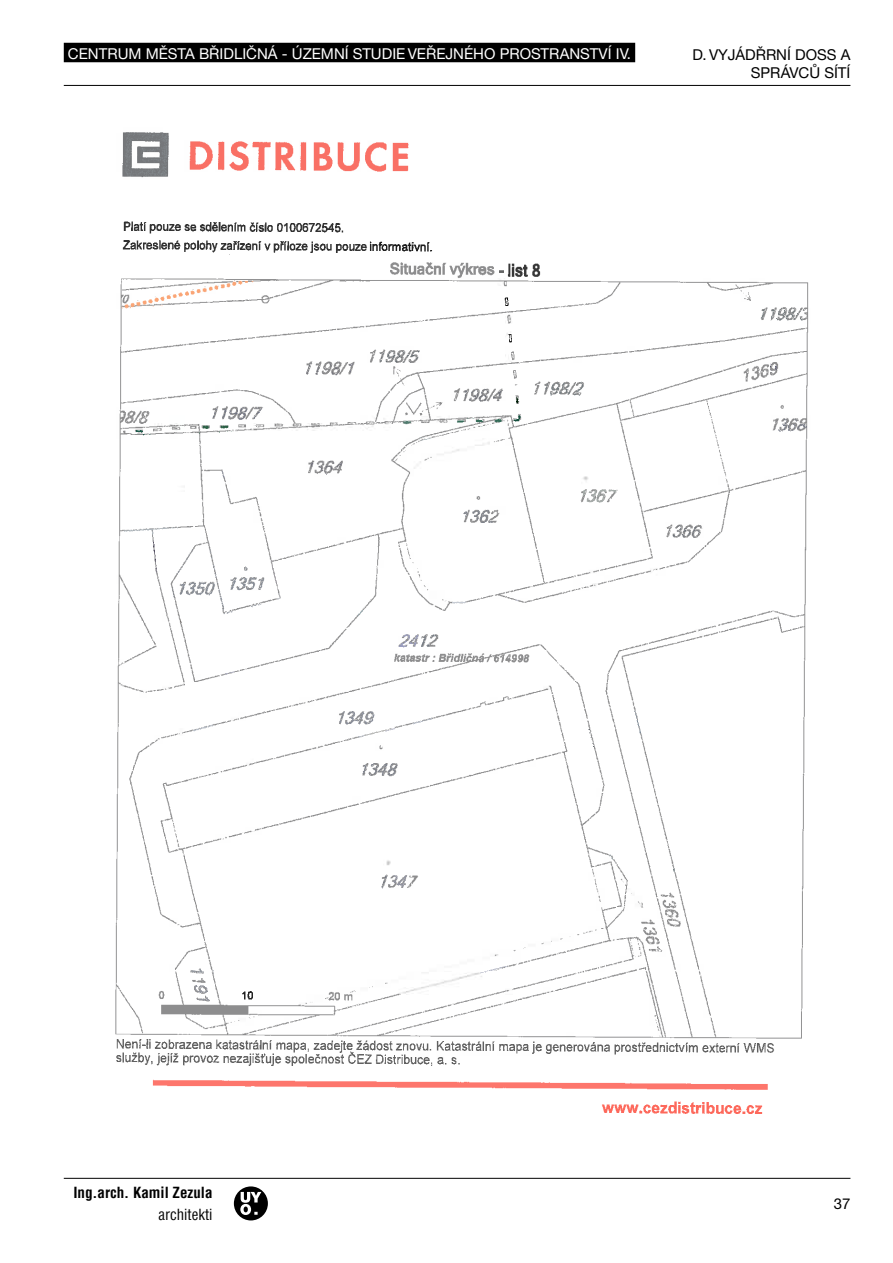
<style>
.page{position:relative;width:893px;height:1263px;background:#fff}
.page>*{position:absolute;margin:0;border:0;box-sizing:border-box;transform-origin:0 0}
.t1{font:15px "Helvetica Neue CE";color:#fff}
.t2{font:15px/18px "Helvetica Neue CE";color:#000;text-align:right}
.t3{font:700 condensed 15px "Helvetica";color:#000}
.t4{font:condensed 15px "Helvetica";color:#000}
</style>
<div class="page">
<img style="left:122px;top:221px;width:245px;height:34px">
<img style="left:115px;top:262px;width:694px;height:777px">
<img style="left:115px;top:1037px;width:661px;height:29px">
<img style="left:189px;top:141px;width:220px;height:31px">
<img style="left:757px;top:306px;width:49px;height:17px">
<img style="left:540px;top:380px;width:45px;height:17px">
<img style="left:208px;top:405px;width:58px;height:17px">
<img style="left:456px;top:414px;width:49px;height:15px">
<img style="left:197px;top:424px;width:38px;height:11px">
<img style="left:582px;top:486px;width:38px;height:20px">
<img style="left:170px;top:547px;width:96px;height:69px">
<img style="left:189px;top:983px;width:23px;height:19px">
<img style="left:602px;top:1101px;width:161px;height:13px">
<img style="left:152px;top:1079px;width:616px;height:11px">
<img style="left:395px;top:1012px;width:15px;height:9px">
<img style="left:189px;top:966px;width:27px;height:10px">
<img style="left:479px;top:964px;width:30px;height:12px">
<img style="left:395px;top:873px;width:15px;height:17px">
<img style="left:380px;top:873px;width:15px;height:17px">
<img style="left:662px;top:865px;width:15px;height:10px">
<svg style="left:604px;top:852px;width:12px;height:10px"></svg>
<img style="left:361px;top:761px;width:42px;height:17px">
<img style="left:357px;top:730px;width:19px;height:10px">
<img style="left:585px;top:724px;width:12px;height:25px">
<img style="left:189px;top:723px;width:27px;height:11px">
<img style="left:410px;top:715px;width:23px;height:11px">
<img style="left:384px;top:715px;width:15px;height:19px">
<img style="left:631px;top:709px;width:12px;height:27px">
<img style="left:334px;top:709px;width:42px;height:17px">
<img style="left:502px;top:694px;width:15px;height:8px">
<img style="left:224px;top:667px;width:15px;height:10px">
<img style="left:422px;top:631px;width:19px;height:17px">
<img style="left:395px;top:631px;width:27px;height:19px">
<svg style="left:174px;top:618px;width:12px;height:7px"></svg>
<svg style="left:353px;top:608px;width:12px;height:10px"></svg>
<img style="left:448px;top:599px;width:19px;height:7px">
<svg style="left:513px;top:597px;width:8px;height:9px"></svg>
<svg style="left:273px;top:591px;width:12px;height:12px"></svg>
<img style="left:269px;top:559px;width:12px;height:32px">
<img style="left:151px;top:538px;width:12px;height:36px">
<img style="left:121px;top:525px;width:61px;height:11px">
<img style="left:669px;top:523px;width:34px;height:17px">
<img style="left:460px;top:507px;width:34px;height:18px">
<img style="left:220px;top:467px;width:8px;height:14px">
<img style="left:307px;top:458px;width:39px;height:19px">
<img style="left:418px;top:435px;width:15px;height:8px">
<img style="left:132px;top:426px;width:23px;height:13px">
<img style="left:399px;top:418px;width:15px;height:9px">
<img style="left:776px;top:416px;width:33px;height:17px">
<img style="left:509px;top:412px;width:15px;height:12px">
<img style="left:509px;top:387px;width:15px;height:20px">
<img style="left:464px;top:387px;width:41px;height:18px">
<svg style="left:768px;top:361px;width:12px;height:11px"></svg>
<svg style="left:346px;top:361px;width:11px;height:13px"></svg>
<img style="left:304px;top:359px;width:38px;height:19px">
<img style="left:376px;top:347px;width:46px;height:18px">
<img style="left:117px;top:279px;width:141px;height:32px">
<img style="left:122px;top:132px;width:47px;height:46px">
<img style="left:239px;top:989px;width:19px;height:13px">
<img style="left:361px;top:726px;width:34px;height:12px">
<img style="left:505px;top:332px;width:12px;height:14px">
<img style="left:502px;top:294px;width:11px;height:14px">
<svg style="left:494px;top:268px;width:11px;height:11px"></svg>
<img style="left:369px;top:241px;width:64px;height:11px">
<div style="left:64px;top:43px;width:571px;height:19px;background:#000"></div>
<hr style="left:64px;top:1178px;width:786px;height:1px;background:#000">
<hr style="left:64px;top:85px;width:786px;height:1px;background:#000">
<svg style="left:234px;top:1186px;width:34px;height:34px"></svg>
<p class="t1" style="left:68px;top:44px;width:565px">CENTRUM MĚSTA BŘIDLIČNÁ - ÚZEMNÍ STUDIEVEŘEJNÉHO PROSTRANSTVÍ IV.</p>
<p class="t2" style="left:692px;top:46px;width:160px">D.VYJÁDŘRNÍ DOSS A<br>SPRÁVCŮ SÍTÍ</p>
<p class="t3" style="left:73px;top:1182px;width:141px">Ing.arch. Kamil Zezula</p>
<p class="t4" style="left:158px;top:1205px;width:56px">architekti</p>
<p class="t2" style="left:834px;top:1195px;width:18px">37</p>
</div>
